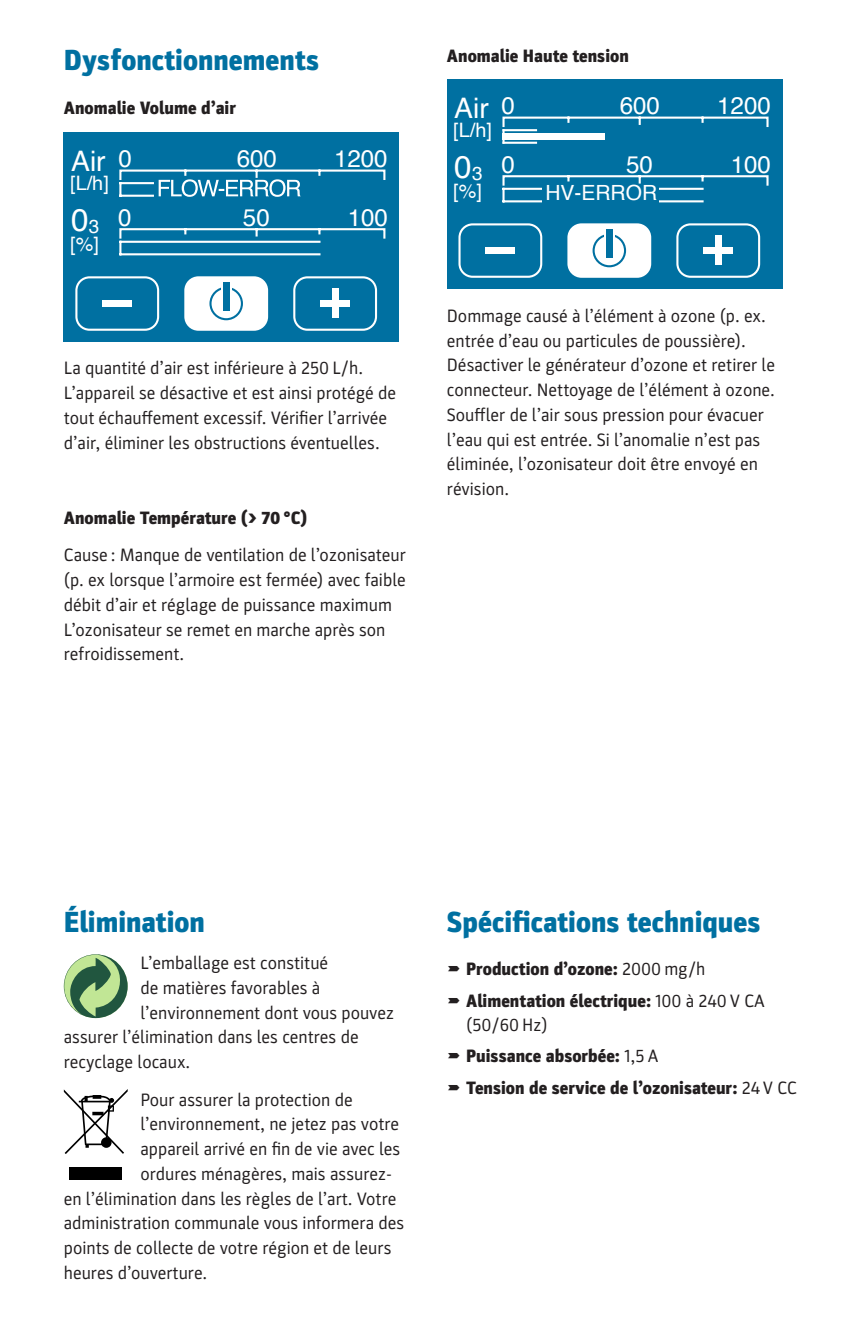
<style>
.page{position:relative;width:862px;height:1340px;background:#fff}
.page>*{position:absolute;margin:0;border:0;box-sizing:border-box;transform-origin:0 0}
.t1{font:31.5px "Helvetica";color:#fff}
.t2{font:900 29.25px "Parka";color:#0070a1}
.t3{font:28.35px "Helvetica";color:#fff}
.t4{font:24.07px "Helvetica";color:#fff}
.t5{font:20.93px "Helvetica";color:#fff}
.t6{font:19.8px "Helvetica";color:#fff}
.t7{font:18px/24.8px "Parka";color:#231f20}
.LI{font:900 18px/24.8px "Parka";color:#231f20}
.s1{font-size:18.9px}
.s2{font-weight:400}
</style>
<div class="page">
<div style="left:64px;top:133px;width:335px;height:209px;background:#0070a1"></div>
<div style="left:293px;top:276px;width:84px;height:55px;border:2px solid #fff;border-radius:13px"></div>
<div style="left:320px;top:300px;width:29px;height:6px;background:#fff"></div>
<div style="left:332px;top:289px;width:6px;height:29px;background:#fff"></div>
<div style="left:185px;top:277px;width:82px;height:53px;background:#fff;border-radius:13px"></div>
<div style="left:184px;top:276px;width:84px;height:55px;border:2px solid #fff;border-radius:13px"></div>
<div style="left:209px;top:287px;width:34px;height:33px;border:2px solid #0070a1;border-radius:50%"></div>
<svg style="left:221px;top:282px;width:10px;height:29px"></svg>
<div style="left:223px;top:282px;width:6px;height:29px;background:#0070a1"></div>
<div style="left:75px;top:276px;width:84px;height:55px;border:2px solid #fff;border-radius:13px"></div>
<div style="left:102px;top:300px;width:30px;height:6px;background:#fff"></div>
<hr style="left:120px;top:253px;width:199px;height:2px;background:#fff">
<svg style="left:119px;top:228px;width:267px;height:26px"></svg>
<svg style="left:119px;top:169px;width:267px;height:28px"></svg>
<div style="left:446px;top:80px;width:335px;height:209px;background:#0070a1"></div>
<div style="left:676px;top:223px;width:83px;height:55px;border:2px solid #fff;border-radius:13px"></div>
<div style="left:703px;top:247px;width:29px;height:6px;background:#fff"></div>
<div style="left:714px;top:236px;width:7px;height:29px;background:#fff"></div>
<div style="left:568px;top:224px;width:81px;height:53px;background:#fff;border-radius:13px"></div>
<div style="left:567px;top:223px;width:84px;height:55px;border:2px solid #fff;border-radius:13px"></div>
<div style="left:592px;top:234px;width:33px;height:33px;border:2px solid #0070a1;border-radius:50%"></div>
<svg style="left:603px;top:229px;width:11px;height:29px"></svg>
<div style="left:606px;top:229px;width:6px;height:29px;background:#0070a1"></div>
<div style="left:458px;top:223px;width:84px;height:55px;border:2px solid #fff;border-radius:13px"></div>
<div style="left:485px;top:247px;width:29px;height:6px;background:#fff"></div>
<hr style="left:503px;top:200px;width:199px;height:2px;background:#fff">
<svg style="left:502px;top:175px;width:267px;height:26px"></svg>
<hr style="left:503px;top:142px;width:32px;height:2px;background:#fff">
<svg style="left:502px;top:116px;width:267px;height:27px"></svg>
<div style="left:542px;top:184px;width:116px;height:21px;background:#0070a1"></div>
<svg style="left:64px;top:954px;width:64px;height:64px"></svg>
<div style="left:69px;top:1166px;width:53px;height:13px;background:#000"></div>
<svg style="left:64px;top:1089px;width:64px;height:65px"></svg>
<h1 class="t2" style="left:64px;top:43px;width:257px">Dysfonctionnements</h1>
<h2 class="LI" style="left:64px;top:95px;width:174px">Anomalie Volume d’air</h2>
<h2 class="LI" style="left:446px;top:43px;width:183px">Anomalie Haute tension</h2>
<h3 class="t3" style="left:454px;top:86px;width:36px">Air</h3>
<p class="t6" style="left:453px;top:115px;width:40px">[L/h]</p>
<h3 class="t4" style="left:501px;top:87px;width:15px">0</h3>
<h3 class="t4" style="left:619px;top:87px;width:42px">600</h3>
<h3 class="t4" style="left:716px;top:87px;width:55px">1200</h3>
<h3 class="t4" style="left:118px;top:140px;width:15px">0</h3>
<h3 class="t4" style="left:236px;top:140px;width:42px">600</h3>
<h3 class="t4" style="left:334px;top:140px;width:55px">1200</h3>
<h3 class="t3" style="left:71px;top:139px;width:36px">Air</h3>
<h3 class="t4" style="left:501px;top:145px;width:15px">0</h3>
<h3 class="t4" style="left:625px;top:145px;width:28px">50</h3>
<h3 class="t4" style="left:730px;top:145px;width:42px">100</h3>
<p class="t6" style="left:453px;top:176px;width:30px">[%]</p>
<h1 class="t1" style="left:454px;top:142px;width:30px">0<span class="s1">3</span></h1>
<p class="t6" style="left:70px;top:168px;width:40px">[L/h]</p>
<p class="t5" style="left:545px;top:177px;width:113px">HV-ERROR</p>
<h1 class="t1" style="left:71px;top:195px;width:30px">0<span class="s1">3</span></h1>
<p class="t6" style="left:70px;top:228px;width:30px">[%]</p>
<h3 class="t4" style="left:118px;top:198px;width:15px">0</h3>
<h3 class="t4" style="left:243px;top:198px;width:28px">50</h3>
<h3 class="t4" style="left:347px;top:198px;width:42px">100</h3>
<p class="t7" style="left:64px;top:356px;width:333px">La quantité d’air est inférieure à 250 L/h.<br>L’appareil se désactive et est ainsi protégé de tout échauffement excessif. Vérifier l’arrivée d’air, éliminer les obstructions éventuelles.</p>
<h2 class="LI" style="left:64px;top:505px;width:245px">Anomalie Température (&gt; 70 °C)</h2>
<h2 class="t7" style="left:64px;top:543px;width:343px">Cause : Manque de ventilation de l’ozonisateur (p. ex lorsque l’armoire est fermée) avec faible débit d’air et réglage de puissance maximum L’ozonisateur se remet en marche après son refroidissement.</h2>
<p class="t7" style="left:446px;top:303px;width:329px">Dommage causé à l’élément à ozone (p. ex. entrée d’eau ou particules de poussière).<br>Désactiver le générateur d’ozone et retirer le connecteur. Nettoyage de l’élément à ozone.<br>Souffler de l’air sous pression pour évacuer l’eau qui est entrée. Si l’anomalie n’est pas éliminée, l’ozonisateur doit être envoyé en révision.</p>
<p class="t2" style="left:64px;top:904px;width:142px">Élimination</p>
<p class="t7" style="left:140px;top:950px;width:189px">L’emballage est constitué</p>
<p class="t7" style="left:140px;top:975px;width:181px">de matières favorables à</p>
<p class="t7" style="left:140px;top:1000px;width:255px">l’environnement dont vous pouvez</p>
<p class="t7" style="left:64px;top:1024px;width:296px">assurer l’élimination dans les centres de</p>
<p class="t7" style="left:64px;top:1049px;width:128px">recyclage locaux.</p>
<p class="t7" style="left:140px;top:1087px;width:213px">Pour assurer la protection de</p>
<p class="t7" style="left:140px;top:1111px;width:260px">l’environnement, ne jetez pas votre</p>
<p class="t7" style="left:140px;top:1136px;width:261px">appareil arrivé en fin de vie avec les</p>
<p class="t7" style="left:140px;top:1161px;width:253px">ordures ménagères, mais assurez-</p>
<p class="t7" style="left:64px;top:1186px;width:334px">en l’élimination dans les règles de l’art. Votre</p>
<p class="t7" style="left:64px;top:1210px;width:342px">administration communale vous informera des</p>
<p class="t7" style="left:64px;top:1235px;width:329px">points de collecte de votre région et de leurs</p>
<p class="t7" style="left:64px;top:1260px;width:145px">heures d’ouverture.</p>
<h1 class="t2" style="left:446px;top:904px;width:315px">Spécifications techniques</h1>
<p class="LI" style="left:446px;top:956px;width:260px"><span class="s2">➡</span> Production d’ozone: <span class="s2">2000 mg/h</span></p>
<p class="LI" style="left:466px;top:988px;width:300px;text-indent:-19px"><span class="s2">➡</span> Alimentation électrique: <span class="s2">100 à 240 V CA (50/60 Hz)</span></p>
<p class="LI" style="left:446px;top:1044px;width:213px"><span class="s2">➡</span> Puissance absorbée: <span class="s2">1,5 A</span></p>
<p class="LI" style="left:446px;top:1075px;width:351px"><span class="s2">➡</span> Tension de service de l’ozonisateur: <span class="s2">24 V CC</span></p>
</div>
